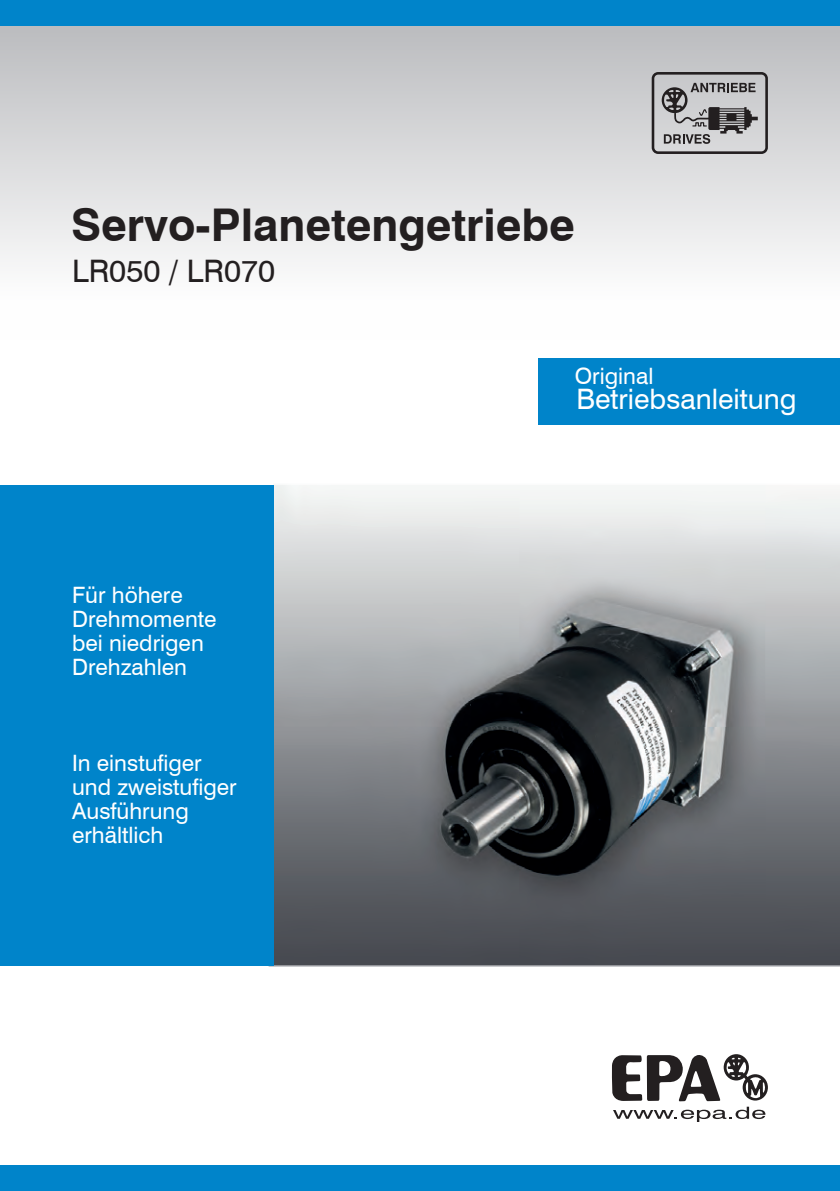
<style>
.page{position:relative;width:840px;height:1191px;background:#fff}
.page>*{position:absolute;margin:0;border:0;box-sizing:border-box;transform-origin:0 0}
.Titel_dt_engl{font:700 45.2px "Swiss 721 BT";color:#231f20}
.Subtitel_dt{font:31px "Swiss 721 BT";color:#231f20}
.Titel_dt_engl-2{font:28.2px "Swiss 721 BT";color:#fff}
.Text_Titel_dt{font:22.6px/24px "Swiss 721 BT";color:#fff}
.Titel_dt_engl-3{font:22.6px "Swiss 721 BT";color:#fff}
</style>
<div class="page">
<div style="left:0;top:0;width:839px;height:340px;background:linear-gradient(to bottom,#b6b7ba,#fff)"></div>
<div style="left:0;top:0;width:839px;height:26px;background:#0084ca"></div>
<div style="left:0;top:1165px;width:839px;height:26px;background:#0084ca"></div>
<div style="left:651px;top:72px;width:116px;height:82px;border:3px solid #231f20;border-radius:5px"></div>
<svg style="left:661px;top:83px;width:96px;height:61px;background:#9b9a9c"></svg>
<svg style="left:611px;top:1054px;width:156px;height:67px"></svg>
<div style="left:538px;top:358px;width:301px;height:66px;background:#0084ca"></div>
<svg style="left:273px;top:485px;width:566px;height:481px;background:#84878b"></svg>
<div style="left:0;top:485px;width:273px;height:481px;background:#0084ca"></div>
<p class="Titel_dt_engl" style="left:71px;top:197px;width:505px">Servo-Planetengetriebe</p>
<p class="Subtitel_dt" style="left:72px;top:252px;width:204px">LR050 / LR070</p>
<p class="Text_Titel_dt" style="left:72px;top:583px;width:146px">Für höhere<br>Drehmomente bei niedrigen<br>Drehzahlen</p>
<p class="Text_Titel_dt" style="left:72px;top:751px;width:166px">In einstufiger und zweistufiger<br>Ausführung erhältlich</p>
<p class="Titel_dt_engl-3" style="left:574px;top:362px;width:80px">Original</p>
<p class="Titel_dt_engl-2" style="left:576px;top:382px;width:221px">Betriebsanleitung</p>
</div>
